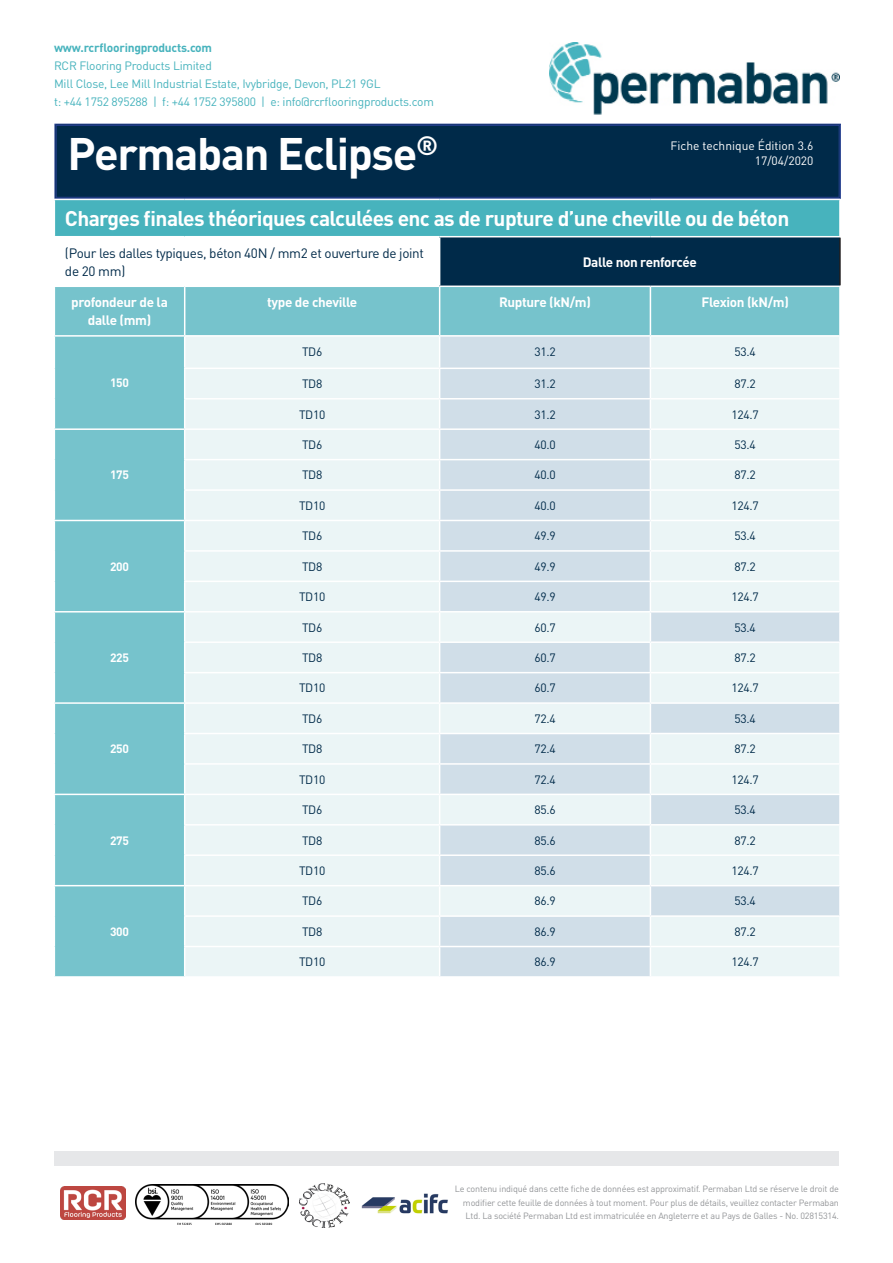
<style>
.page{position:relative;width:893px;height:1263px;background:#fff}
.page>*{position:absolute;margin:0;border:0;box-sizing:border-box;transform-origin:0 0}
.t1{font:700 45px "DIN Pro";letter-spacing:-.03em;color:#fff}
.t2{font:700 21px "DIN Pro";letter-spacing:-.03em;color:#fff}
.body{font:700 13.5px/18px "DIN Pro";letter-spacing:-.025em;color:#fff;text-align:center}
.body-2{font:13.5px/18px "DIN Pro";letter-spacing:-.025em;color:#002a49}
.body-3{font:12px "DIN Pro";letter-spacing:-.025em;color:#002a49}
.t3{font:12px "DIN Pro";letter-spacing:-.02em;color:#47b3bd}
.t4{font:12px "DIN Pro";color:#fff}
.t5{font:700 12px "DIN Pro";letter-spacing:-.02em;color:#47b3bd}
.body-4{font:700 12px "DIN Pro";letter-spacing:-.025em;color:#fff}
.t6{font:9px/13.5px "DIN Pro";letter-spacing:-.02em;color:#939598;text-align:justify}
</style>
<div class="page">
<img style="left:550px;top:43px;width:290px;height:81px">
<div style="left:55px;top:124px;width:786px;height:75px;background:#002a49"></div>
<div style="left:56px;top:125px;width:783px;height:72px;border:1px solid #253f8e"></div>
<div style="left:54px;top:199px;width:786px;height:38px;background:#47b3bd"></div>
<div style="left:440px;top:237px;width:400px;height:49px;background:#002a49"></div>
<div style="left:55px;top:287px;width:784px;height:689px;background:#76c3cc"></div>
<div style="left:185px;top:337px;width:654px;height:639px;background:#ebf5f6"></div>
<div style="left:440px;top:337px;width:210px;height:31px;background:#d0dee8"></div>
<hr style="left:839px;top:237px;width:2px;height:49px;background:#231f20">
<hr style="left:184px;top:287px;width:1px;height:48px;background:#fff">
<hr style="left:439px;top:287px;width:1px;height:48px;background:#fff">
<hr style="left:650px;top:287px;width:1px;height:48px;background:#fff">
<hr style="left:54px;top:335px;width:131px;height:2px;background:#fff">
<hr style="left:184px;top:337px;width:1px;height:31px;background:#fff">
<hr style="left:185px;top:335px;width:255px;height:2px;background:#fff">
<hr style="left:439px;top:337px;width:1px;height:31px;background:#fff">
<hr style="left:440px;top:335px;width:210px;height:2px;background:#fff">
<hr style="left:650px;top:337px;width:1px;height:31px;background:#fff">
<hr style="left:650px;top:335px;width:191px;height:2px;background:#fff">
<hr style="left:184px;top:368px;width:256px;height:1px;background:#fff">
<hr style="left:184px;top:398px;width:256px;height:1px;background:#fff">
<hr style="left:54px;top:428px;width:131px;height:2px;background:#fff">
<hr style="left:185px;top:428px;width:255px;height:2px;background:#fff">
<hr style="left:184px;top:459px;width:256px;height:1px;background:#fff">
<hr style="left:184px;top:489px;width:256px;height:2px;background:#fff">
<hr style="left:54px;top:520px;width:131px;height:1px;background:#fff">
<hr style="left:185px;top:520px;width:255px;height:1px;background:#fff">
<hr style="left:184px;top:550px;width:256px;height:2px;background:#fff">
<hr style="left:184px;top:581px;width:256px;height:1px;background:#fff">
<hr style="left:54px;top:611px;width:131px;height:1px;background:#fff">
<hr style="left:185px;top:611px;width:255px;height:1px;background:#fff">
<hr style="left:184px;top:641px;width:256px;height:2px;background:#fff">
<hr style="left:184px;top:672px;width:256px;height:1px;background:#fff">
<hr style="left:54px;top:702px;width:131px;height:2px;background:#fff">
<hr style="left:54px;top:794px;width:131px;height:1px;background:#fff">
<hr style="left:54px;top:885px;width:131px;height:1px;background:#fff">
<hr style="left:185px;top:702px;width:255px;height:2px;background:#fff">
<hr style="left:184px;top:733px;width:256px;height:1px;background:#fff">
<hr style="left:184px;top:763px;width:256px;height:2px;background:#fff">
<hr style="left:185px;top:794px;width:255px;height:1px;background:#fff">
<hr style="left:184px;top:824px;width:256px;height:1px;background:#fff">
<hr style="left:184px;top:854px;width:256px;height:2px;background:#fff">
<hr style="left:185px;top:885px;width:255px;height:1px;background:#fff">
<hr style="left:184px;top:915px;width:256px;height:2px;background:#fff">
<svg style="left:184px;top:369px;width:1px;height:607px"></svg>
<hr style="left:184px;top:946px;width:256px;height:1px;background:#fff">
<svg style="left:439px;top:368px;width:401px;height:608px;background:#dfeaef"></svg>
<hr style="left:650px;top:946px;width:191px;height:1px;background:#fff">
<hr style="left:839px;top:947px;width:2px;height:29px;background:#fff">
<hr style="left:54px;top:199px;width:131px;height:1px;background:#fff">
<hr style="left:54px;top:200px;width:1px;height:36px;background:#fff">
<hr style="left:185px;top:199px;width:255px;height:1px;background:#fff">
<hr style="left:440px;top:199px;width:210px;height:1px;background:#fff">
<hr style="left:650px;top:199px;width:191px;height:1px;background:#fff">
<hr style="left:839px;top:200px;width:2px;height:36px;background:#fff">
<hr style="left:54px;top:236px;width:131px;height:1px;background:#fff">
<hr style="left:185px;top:236px;width:255px;height:1px;background:#fff">
<hr style="left:440px;top:236px;width:210px;height:1px;background:#fff">
<hr style="left:650px;top:236px;width:191px;height:1px;background:#fff">
<div style="left:54px;top:1151px;width:785px;height:15px;background:#e6e7e9"></div>
<img style="left:299px;top:1184px;width:50px;height:43px">
<img style="left:61px;top:1187px;width:64px;height:32px">
<img style="left:361px;top:1193px;width:87px;height:21px">
<img style="left:136px;top:1185px;width:152px;height:40px">
<p class="t5" style="left:54px;top:39px;width:160px">www.rcrflooringproducts.com</p>
<p class="t3" style="left:54px;top:57px;width:159px">RCR Flooring Products Limited</p>
<p class="t3" style="left:54px;top:75px;width:328px">Mill Close, Lee Mill Industrial Estate, Ivybridge, Devon, PL21 9GL</p>
<p class="t3" style="left:54px;top:93px;width:381px">t: +44 1752 895288 | f: +44 1752 395800 | e: info@rcrflooringproducts.com</p>
<p class="t1" style="left:68px;top:124px;width:372px">Permaban Eclipse<sup>®</sup></p>
<p class="t4" style="left:670px;top:138px;width:144px">Fiche technique Édition 3.6</p>
<p class="t4" style="left:755px;top:152px;width:60px">17/04/2020</p>
<p class="t2" style="left:65px;top:204px;width:726px">Charges finales théoriques calculées enc as de rupture d’une cheville ou de béton</p>
<p class="body-2" style="left:65px;top:243px;width:361px">(Pour les dalles typiques, béton 40N / mm2 et ouverture de joint de 20 mm)</p>
<p class="body" style="left:583px;top:252px;width:116px">Dalle non renforcée</p>
<p class="body" style="left:71px;top:293px;width:98px">profondeur de la dalle (mm)</p>
<p class="body" style="left:267px;top:293px;width:92px">type de cheville</p>
<p class="body" style="left:499px;top:293px;width:93px">Rupture (kN/m)</p>
<p class="body" style="left:701px;top:293px;width:89px">Flexion (kN/m)</p>
<p class="body-4" style="left:110px;top:375px;width:20px">150</p>
<p class="body-4" style="left:110px;top:467px;width:20px">175</p>
<p class="body-4" style="left:110px;top:558px;width:20px">200</p>
<p class="body-4" style="left:110px;top:649px;width:20px">225</p>
<p class="body-4" style="left:110px;top:741px;width:20px">250</p>
<p class="body-4" style="left:110px;top:832px;width:20px">275</p>
<p class="body-4" style="left:110px;top:923px;width:20px">300</p>
<p class="body-3" style="left:302px;top:343px;width:22px">TD6</p>
<p class="body-3" style="left:534px;top:343px;width:23px">31.2</p>
<p class="body-3" style="left:735px;top:343px;width:23px">53.4</p>
<p class="body-3" style="left:302px;top:376px;width:22px">TD8</p>
<p class="body-3" style="left:534px;top:376px;width:23px">31.2</p>
<p class="body-3" style="left:735px;top:376px;width:23px">87.2</p>
<p class="body-3" style="left:299px;top:406px;width:28px">TD10</p>
<p class="body-3" style="left:534px;top:406px;width:23px">31.2</p>
<p class="body-3" style="left:732px;top:406px;width:29px">124.7</p>
<p class="body-3" style="left:302px;top:436px;width:22px">TD6</p>
<p class="body-3" style="left:534px;top:436px;width:23px">40.0</p>
<p class="body-3" style="left:735px;top:436px;width:23px">53.4</p>
<p class="body-3" style="left:302px;top:467px;width:22px">TD8</p>
<p class="body-3" style="left:534px;top:467px;width:23px">40.0</p>
<p class="body-3" style="left:735px;top:467px;width:23px">87.2</p>
<p class="body-3" style="left:299px;top:497px;width:28px">TD10</p>
<p class="body-3" style="left:534px;top:497px;width:23px">40.0</p>
<p class="body-3" style="left:732px;top:497px;width:29px">124.7</p>
<p class="body-3" style="left:302px;top:528px;width:22px">TD6</p>
<p class="body-3" style="left:534px;top:528px;width:23px">49.9</p>
<p class="body-3" style="left:735px;top:528px;width:23px">53.4</p>
<p class="body-3" style="left:302px;top:558px;width:22px">TD8</p>
<p class="body-3" style="left:534px;top:558px;width:23px">49.9</p>
<p class="body-3" style="left:735px;top:558px;width:23px">87.2</p>
<p class="body-3" style="left:299px;top:589px;width:28px">TD10</p>
<p class="body-3" style="left:534px;top:589px;width:23px">49.9</p>
<p class="body-3" style="left:732px;top:589px;width:29px">124.7</p>
<p class="body-3" style="left:302px;top:619px;width:22px">TD6</p>
<p class="body-3" style="left:534px;top:619px;width:23px">60.7</p>
<p class="body-3" style="left:735px;top:619px;width:23px">53.4</p>
<p class="body-3" style="left:302px;top:649px;width:22px">TD8</p>
<p class="body-3" style="left:534px;top:649px;width:23px">60.7</p>
<p class="body-3" style="left:735px;top:649px;width:23px">87.2</p>
<p class="body-3" style="left:299px;top:680px;width:28px">TD10</p>
<p class="body-3" style="left:534px;top:680px;width:23px">60.7</p>
<p class="body-3" style="left:732px;top:680px;width:29px">124.7</p>
<p class="body-3" style="left:302px;top:710px;width:22px">TD6</p>
<p class="body-3" style="left:534px;top:710px;width:23px">72.4</p>
<p class="body-3" style="left:735px;top:710px;width:23px">53.4</p>
<p class="body-3" style="left:302px;top:741px;width:22px">TD8</p>
<p class="body-3" style="left:534px;top:741px;width:23px">72.4</p>
<p class="body-3" style="left:735px;top:741px;width:23px">87.2</p>
<p class="body-3" style="left:299px;top:771px;width:28px">TD10</p>
<p class="body-3" style="left:534px;top:771px;width:23px">72.4</p>
<p class="body-3" style="left:732px;top:771px;width:29px">124.7</p>
<p class="body-3" style="left:302px;top:802px;width:22px">TD6</p>
<p class="body-3" style="left:534px;top:802px;width:23px">85.6</p>
<p class="body-3" style="left:735px;top:802px;width:23px">53.4</p>
<p class="body-3" style="left:302px;top:832px;width:22px">TD8</p>
<p class="body-3" style="left:534px;top:832px;width:23px">85.6</p>
<p class="body-3" style="left:735px;top:832px;width:23px">87.2</p>
<p class="body-3" style="left:299px;top:862px;width:28px">TD10</p>
<p class="body-3" style="left:534px;top:862px;width:23px">85.6</p>
<p class="body-3" style="left:732px;top:862px;width:29px">124.7</p>
<p class="body-3" style="left:302px;top:893px;width:22px">TD6</p>
<p class="body-3" style="left:534px;top:893px;width:23px">86.9</p>
<p class="body-3" style="left:735px;top:893px;width:23px">53.4</p>
<p class="body-3" style="left:302px;top:923px;width:22px">TD8</p>
<p class="body-3" style="left:534px;top:923px;width:23px">86.9</p>
<p class="body-3" style="left:735px;top:923px;width:23px">87.2</p>
<p class="body-3" style="left:299px;top:954px;width:28px">TD10</p>
<p class="body-3" style="left:534px;top:954px;width:23px">86.9</p>
<p class="body-3" style="left:732px;top:954px;width:29px">124.7</p>
<p class="t6" style="left:463px;top:1182px;width:377px;text-indent:-8px">Le contenu indiqué dans cette fiche de données est approximatif. Permaban Ltd se réserve le droit de modifier cette feuille de données à tout moment. Pour plus de détails, veuillez contacter Permaban Ltd. La société Permaban Ltd est immatriculée en Angleterre et au Pays de Galles - No. 02815314.</p>
</div>
